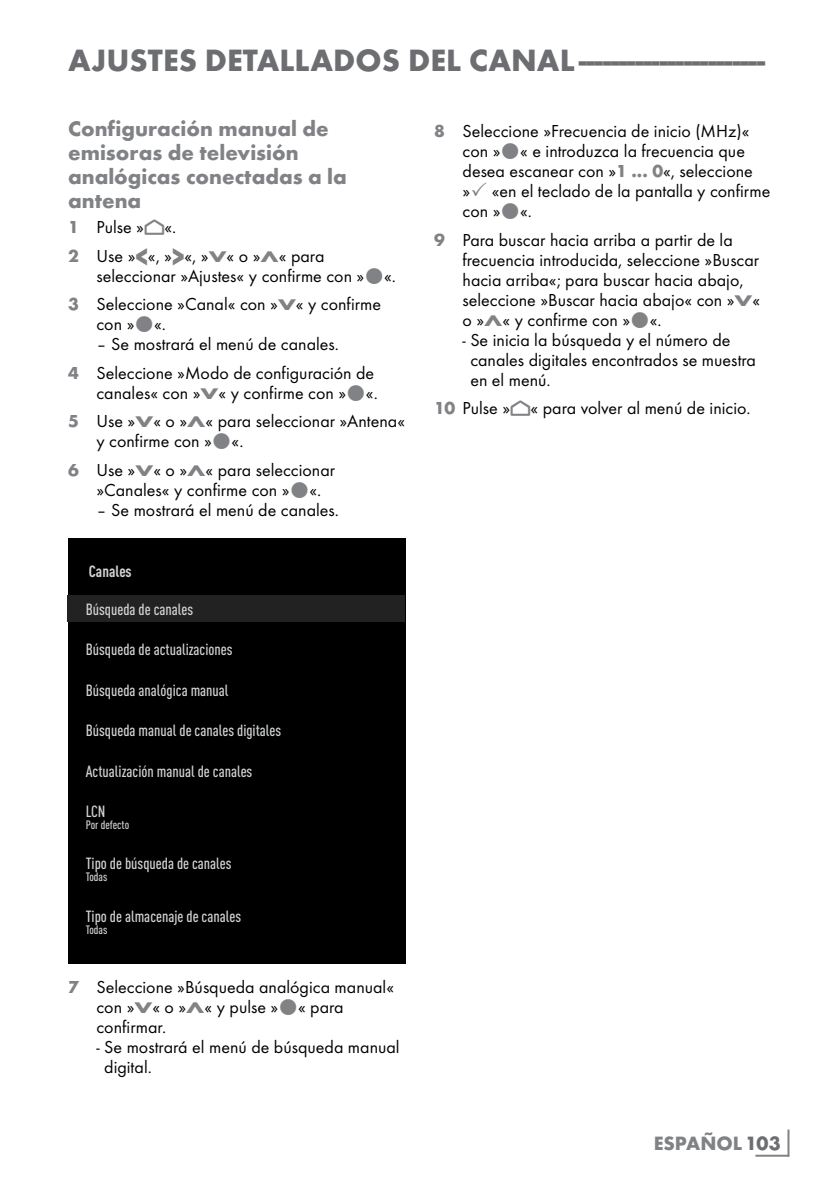
<style>
.page{position:relative;width:840px;height:1191px;background:#fff}
.page>*{position:absolute;margin:0;border:0;box-sizing:border-box;transform-origin:0 0}
.t1{font:700 32px "Futura TOT";color:#6d6e71}
.t2{font:700 22px/24px "Futura TOT";color:#808285}
.t3{font:700 20px "Futura TOT";color:#808285}
.t4{font:18px/20px "Futura TOT Boo";color:#000}
.t5{font:500 condensed 16px "DIN Pro";color:#d1d3d4}
.t6{font:700 condensed 16px "DIN Pro";color:#d1d3d4}
.t7{font:500 condensed 12px "DIN Pro";color:#d1d3d4}
.s1{font-family:"Futura TOT";font-weight:700;color:#808285}
.s2{font-family:"Arcelik TS9 Android";font-size:24px;color:#808285}
.s3{font-family:"Futura TOT";font-weight:700;font-size:27.2px;color:#808285}
.s4{font-family:"Futura TOT";font-weight:700;font-size:16px;color:#808285}
.s5{color:#6d6e71}
</style>
<div class="page">
<hr style="left:787px;top:1129px;width:2px;height:27px;background:#808285">
<hr style="left:755px;top:1154px;width:33px;height:2px;background:#808285">
<div style="left:68px;top:538px;width:337px;height:425px;background:#000"></div>
<div style="left:67px;top:595px;width:338px;height:27px;background:#222223"></div>
<h1 class="t1" style="left:68px;top:40px;width:698px">AJUSTES DETALLADOS DEL CANAL -----------------------</h1>
<p class="t2" style="left:68px;top:116px;width:280px">Configuración manual de emisoras de televisión analógicas conectadas a la antena</p>
<p class="t4" style="left:68px;top:213px;width:258px;line-height:28.6px"><span class="s1">1</span> Pulse »<span class="s2">p</span>«.<br><span class="s1">2</span> Use »<span class="s3">&lt;</span>«, »<span class="s3">&gt;</span>«, »<span class="s4">V</span>« o »<span class="s4">Λ</span>« para</p>
<p class="t4" style="left:68px;top:261px;width:329px;line-height:28.6px;text-indent:28px">seleccionar »Ajustes« y confirme con » «.<br><span class="s1">3</span> Seleccione »Canal« con »<span class="s4">V</span>« y confirme</p>
<p class="t4" style="left:96px;top:314px;width:71px">con » «.</p>
<p class="t4" style="left:68px;top:330px;width:307px;line-height:28.6px;text-align:center">– Se mostrará el menú de canales.<br><span class="s1">4</span> Seleccione »Modo de configuración de</p>
<p class="t4" style="left:68px;top:378px;width:338px;line-height:28.6px;text-align:center">canales« con »<span class="s4">V</span>« y confirme con » «.<br><span class="s1">5</span> Use »<span class="s4">V</span>« o »<span class="s4">Λ</span>« para seleccionar »Antena«</p>
<p class="t4" style="left:68px;top:427px;width:268px;line-height:28.6px;text-indent:28px">y confirme con » «.<br><span class="s1">6</span> Use »<span class="s4">V</span>« o »<span class="s4">Λ</span>« para seleccionar</p>
<p class="t4" style="left:96px;top:480px;width:226px">»Canales« y confirme con » «.</p>
<p class="t4" style="left:96px;top:500px;width:244px">– Se mostrará el menú de canales.</p>
<p class="t6" style="left:89px;top:559px;width:44px">Canales</p>
<p class="t5" style="left:86px;top:597px;width:109px">Búsqueda de canales</p>
<p class="t5" style="left:86px;top:638px;width:148px">Búsqueda de actualizaciones</p>
<p class="t5" style="left:86px;top:678px;width:144px">Búsqueda analógica manual</p>
<p class="t5" style="left:86px;top:718px;width:197px">Búsqueda manual de canales digitales</p>
<p class="t5" style="left:86px;top:759px;width:168px">Actualización manual de canales</p>
<p class="t5" style="left:86px;top:799px;width:21px">LCN</p>
<p class="t7" style="left:86px;top:815px;width:45px">Por defecto</p>
<p class="t5" style="left:86px;top:851px;width:147px">Tipo de búsqueda de canales</p>
<p class="t7" style="left:86px;top:868px;width:23px">Todas</p>
<p class="t5" style="left:86px;top:904px;width:157px">Tipo de almacenaje de canales</p>
<p class="t7" style="left:86px;top:920px;width:23px">Todas</p>
<p class="t4" style="left:96px;top:977px;width:299px;text-indent:-28px"><span class="s1">7</span> Seleccione »Búsqueda analógica manual« con »<span class="s4">V</span>« o »<span class="s4">Λ</span>« y pulse » « para confirmar.</p>
<p class="t4" style="left:104px;top:1037px;width:297px;text-indent:-8px">- Se mostrará el menú de búsqueda manual digital.</p>
<p class="t4" style="left:462px;top:121px;width:309px;text-indent:-28px"><span class="s1">8</span> Seleccione »Frecuencia de inicio (MHz)« con » « e introduzca la frecuencia que desea escanear con »<span class="s1">1 ... 0</span>«, seleccione<br>» «en el teclado de la pantalla y confirme con » «.</p>
<p class="t4" style="left:462px;top:230px;width:299px;text-indent:-28px"><span class="s1">9</span> Para buscar hacia arriba a partir de la frecuencia introducida, seleccione »Buscar hacia arriba«; para buscar hacia abajo, seleccione »Buscar hacia abajo« con »<span class="s4">V</span>« o »<span class="s4">Λ</span>« y confirme con » «.</p>
<p class="t4" style="left:470px;top:330px;width:287px;text-indent:-8px">- Se inicia la búsqueda y el número de canales digitales encontrados se muestra en el menú.</p>
<p class="t4" style="left:434px;top:398px;width:318px"><span class="s1">10</span> Pulse »<span class="s2">p</span>« para volver al menú de inicio.</p>
<p class="t3" style="left:653px;top:1131px;width:128px">ESPAÑOL<span class="s5">103</span></p>
</div>
